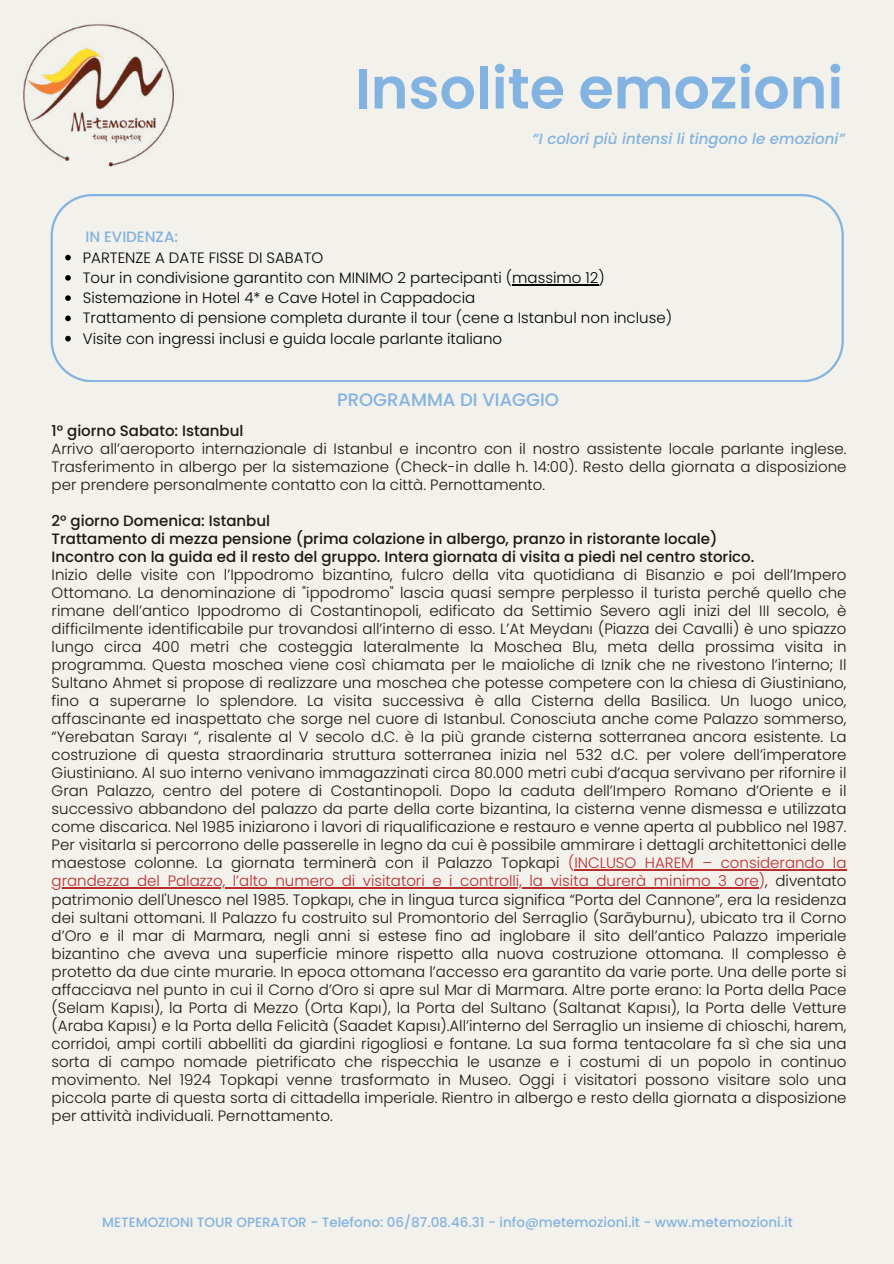
<style>
.page{position:relative;width:894px;height:1264px;background:#fff}
.page>*{position:absolute;margin:0;border:0;box-sizing:border-box;transform-origin:0 0}
.t1{font:600 57px "Poppins";color:#83b3e0}
.t2{font:500 18px "Poppins";color:#83b3e0}
.t3{font:300 15px/18px "Poppins";color:#1e170f;text-align:justify}
.t4{font:300 15px/20.2px "Poppins";color:#000}
.t5{font:500 15px/18px "Poppins";color:#1e170f}
.t6{font:italic 500 15px "Poppins";color:#83b3e0}
.t7{font:500 15px "Poppins";color:#83b3e0}
.t8{font:500 13.5px "Poppins";color:#83b3e0}
.s1{color:#ba2d2d}
</style>
<div class="page">
<div style="left:0;top:0;width:893px;height:1263px;background:#f2f1eb"></div>
<hr style="left:574px;top:869px;width:272px;height:1px;background:#ba2d2d">
<hr style="left:52px;top:887px;width:706px;height:1px;background:#ba2d2d">
<img style="left:23px;top:23px;width:151px;height:144px">
<svg style="left:51px;top:194px;width:792px;height:188px"></svg>
<svg style="left:65px;top:255px;width:6px;height:5px"></svg>
<svg style="left:65px;top:275px;width:6px;height:6px"></svg>
<hr style="left:512px;top:284px;width:86px;height:1px;background:#000">
<svg style="left:65px;top:295px;width:6px;height:6px"></svg>
<svg style="left:65px;top:315px;width:6px;height:6px"></svg>
<svg style="left:65px;top:336px;width:6px;height:5px"></svg>
<h1 class="t1" style="left:355px;top:49px;width:489px">Insolite emozioni</h1>
<p class="t6" style="left:532px;top:128px;width:314px">“I colori più intensi li tingono le emozioni”</p>
<p class="t7" style="left:85px;top:227px;width:94px">IN EVIDENZA:</p>
<p class="t4" style="left:83px;top:247px;width:590px">PARTENZE A DATE FISSE DI SABATO<br>Tour in condivisione garantito con MINIMO 2 partecipanti (massimo 12)<br>Sistemazione in Hotel 4* e Cave Hotel in Cappadocia<br>Trattamento di pensione completa durante il tour (cene a Istanbul non incluse)<br>Visite con ingressi inclusi e guida locale parlante italiano</p>
<p class="t2" style="left:337px;top:387px;width:223px">PROGRAMMA DI VIAGGIO</p>
<p class="t5" style="left:52px;top:422px;width:193px">1° giorno Sabato: Istanbul</p>
<p class="t3" style="left:52px;top:440px;width:796px">Arrivo all’aeroporto internazionale di Istanbul e incontro con il nostro assistente locale parlante inglese.<br>Trasferimento in albergo per la sistemazione (Check-in dalle h. 14:00). Resto della giornata a disposizione per prendere personalmente contatto con la città. Pernottamento.</p>
<p class="t5" style="left:52px;top:512px;width:704px">2° giorno Domenica: Istanbul<br>Trattamento di mezza pensione (prima colazione in albergo, pranzo in ristorante locale)<br>Incontro con la guida ed il resto del gruppo. Intera giornata di visita a piedi nel centro storico.</p>
<p class="t3" style="left:52px;top:566px;width:796px">Inizio delle visite con l’Ippodromo bizantino, fulcro della vita quotidiana di Bisanzio e poi dell’Impero Ottomano. La denominazione di "ippodromo" lascia quasi sempre perplesso il turista perché quello che rimane dell’antico Ippodromo di Costantinopoli, edificato da Settimio Severo agli inizi del III secolo, è difficilmente identificabile pur trovandosi all’interno di esso. L’At Meydanı (Piazza dei Cavalli) è uno spiazzo lungo circa 400 metri che costeggia lateralmente la Moschea Blu, meta della prossima visita in programma. Questa moschea viene così chiamata per le maioliche di Iznik che ne rivestono l’interno; Il Sultano Ahmet si propose di realizzare una moschea che potesse competere con la chiesa di Giustiniano, fino a superarne lo splendore. La visita successiva è alla Cisterna della Basilica. Un luogo unico, affascinante ed inaspettato che sorge nel cuore di Istanbul. Conosciuta anche come Palazzo sommerso, “Yerebatan Sarayı “, risalente al V secolo d.C. è la più grande cisterna sotterranea ancora esistente. La costruzione di questa straordinaria struttura sotterranea inizia nel 532 d.C. per volere dell’imperatore Giustiniano. Al suo interno venivano immagazzinati circa 80.000 metri cubi d’acqua servivano per rifornire il Gran Palazzo, centro del potere di Costantinopoli. Dopo la caduta dell’Impero Romano d’Oriente e il successivo abbandono del palazzo da parte della corte bizantina, la cisterna venne dismessa e utilizzata come discarica. Nel 1985 iniziarono i lavori di riqualificazione e restauro e venne aperta al pubblico nel 1987.<br>Per visitarla si percorrono delle passerelle in legno da cui è possibile ammirare i dettagli architettonici delle maestose colonne. La giornata terminerà con il Palazzo Topkapi <span class="s1">(INCLUSO HAREM – considerando la grandezza del Palazzo, l’alto numero di visitatori e i controlli, la visita durerà minimo 3 ore)</span>, diventato patrimonio dell'Unesco nel 1985. Topkapı, che in lingua turca significa “Porta del Cannone”, era la residenza dei sultani ottomani. Il Palazzo fu costruito sul Promontorio del Serraglio (Sarāyburnu), ubicato tra il Corno d’Oro e il mar di Marmara, negli anni si estese fino ad inglobare il sito dell’antico Palazzo imperiale bizantino che aveva una superficie minore rispetto alla nuova costruzione ottomana. Il complesso è protetto da due cinte murarie. In epoca ottomana l’accesso era garantito da varie porte. Una delle porte si affacciava nel punto in cui il Corno d’Oro si apre sul Mar di Marmara. Altre porte erano: la Porta della Pace (Selam Kapısı), la Porta di Mezzo (Orta Kapı), la Porta del Sultano (Saltanat Kapısı), la Porta delle Vetture (Araba Kapısı) e la Porta della Felicità (Saadet Kapısı).All’interno del Serraglio un insieme di chioschi, harem, corridoi, ampi cortili abbelliti da giardini rigogliosi e fontane. La sua forma tentacolare fa sì che sia una sorta di campo nomade pietrificato che rispecchia le usanze e i costumi di un popolo in continuo movimento. Nel 1924 Topkapi venne trasformato in Museo. Oggi i visitatori possono visitare solo una piccola parte di questa sorta di cittadella imperiale. Rientro in albergo e resto della giornata a disposizione per attività individuali. Pernottamento.</p>
<p class="t8" style="left:102px;top:1212px;width:692px">METEMOZIONI TOUR OPERATOR - Telefono: 06/87.08.46.31 - info@metemozioni.it - www.metemozioni.it</p>
</div>
